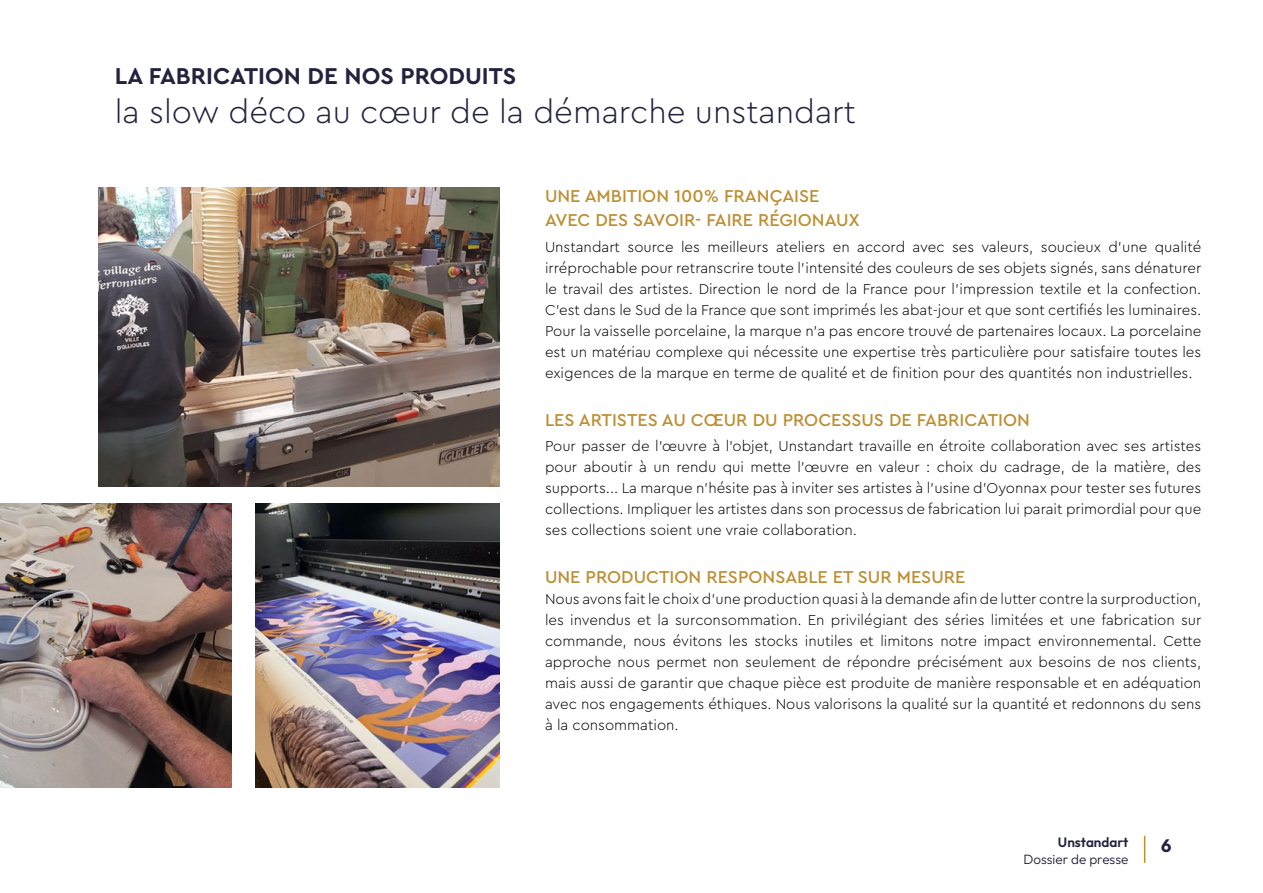
<style>
.page{position:relative;width:1263px;height:893px;background:#fff}
.page>*{position:absolute;margin:0;border:0;box-sizing:border-box;transform-origin:0 0}
.t1{font:300 33px "Cera Pro";color:#23223f}
.t2{font:700 24px "Cera Pro";color:#23223f}
.t3{font:500 18px/24px "Cera Pro";color:#bc8f34}
.t4{font:100 18px "Outfit";color:#23223f}
.t5{font:300 15px/21px "Cera Pro";color:#000;text-align:justify}
.t6{font:100 13.5px "Outfit";color:#23223f}
</style>
<div class="page">
<svg style="left:1144px;top:836px;width:1px;height:27px"></svg>
<img style="left:99px;top:188px;width:401px;height:298px">
<img style="left:256px;top:504px;width:244px;height:283px">
<img style="left:0;top:504px;width:232px;height:283px">
<h2 class="t2" style="left:115px;top:60px;width:403px">LA FABRICATION DE NOS PRODUITS</h2>
<h1 class="t1" style="left:115px;top:90px;width:742px">la slow déco au cœur de la démarche unstandart</h1>
<p class="t3" style="left:545px;top:184px;width:316px">UNE AMBITION 100% FRANÇAISE<br>AVEC DES SAVOIR- FAIRE RÉGIONAUX</p>
<p class="t5" style="left:545px;top:235px;width:658px">Unstandart source les meilleurs ateliers en accord avec ses valeurs, soucieux d’une qualité irréprochable pour retranscrire toute l’intensité des couleurs de ses objets signés, sans dénaturer le travail des artistes. Direction le nord de la France pour l’impression textile et la confection.<br>C’est dans le Sud de la France que sont imprimés les abat-jour et que sont certifiés les luminaires.<br>Pour la vaisselle porcelaine, la marque n’a pas encore trouvé de partenaires locaux. La porcelaine est un matériau complexe qui nécessite une expertise très particulière pour satisfaire toutes les exigences de la marque en terme de qualité et de finition pour des quantités non industrielles.</p>
<p class="t3" style="left:545px;top:407px;width:486px">LES ARTISTES AU CŒUR DU PROCESSUS DE FABRICATION</p>
<p class="t5" style="left:545px;top:435px;width:658px">Pour passer de l’œuvre à l’objet, Unstandart travaille en étroite collaboration avec ses artistes pour aboutir à un rendu qui mette l’œuvre en valeur : choix du cadrage, de la matière, des supports... La marque n’hésite pas à inviter ses artistes à l’usine d’Oyonnax pour tester ses futures collections. Impliquer les artistes dans son processus de fabrication lui parait primordial pour que ses collections soient une vraie collaboration.</p>
<p class="t3" style="left:545px;top:564px;width:422px">UNE PRODUCTION RESPONSABLE ET SUR MESURE</p>
<p class="t5" style="left:545px;top:588px;width:658px">Nous avons fait le choix d’une production quasi à la demande afin de lutter contre la surproduction, les invendus et la surconsommation. En privilégiant des séries limitées et une fabrication sur commande, nous évitons les stocks inutiles et limitons notre impact environnemental. Cette approche nous permet non seulement de répondre précisément aux besoins de nos clients, mais aussi de garantir que chaque pièce est produite de manière responsable et en adéquation avec nos engagements éthiques. Nous valorisons la qualité sur la quantité et redonnons du sens à la consommation.</p>
<p class="t6" style="left:1058px;top:835px;width:72px">Unstandart</p>
<p class="t4" style="left:1161px;top:835px;width:12px">6</p>
<p class="t6" style="left:1023px;top:851px;width:106px">Dossier de presse</p>
</div>
